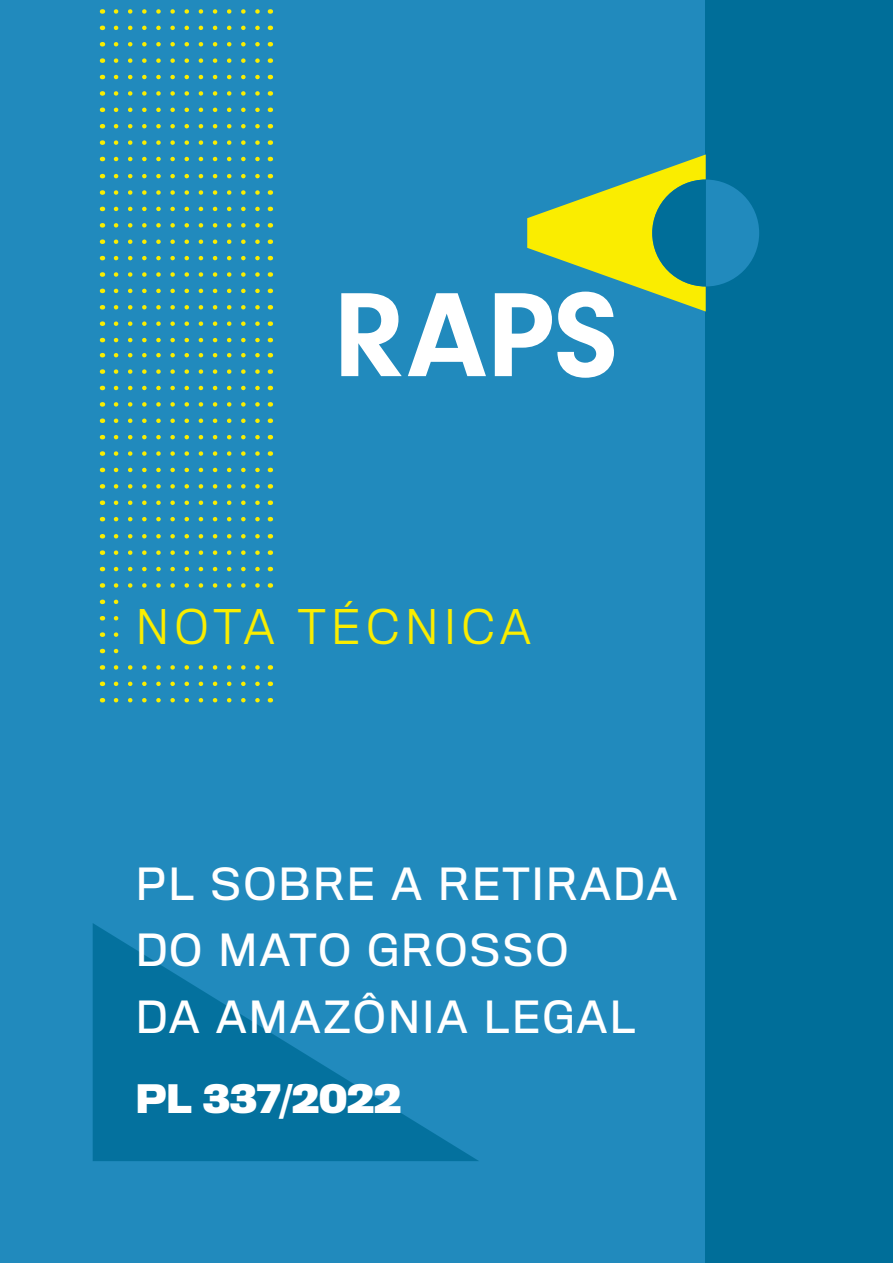
<style>
.page{position:relative;width:893px;height:1263px;background:#fff}
.page>*{position:absolute;margin:0;border:0;box-sizing:border-box;transform-origin:0 0}
.t1{font:300 44.25px "Titling Gothic FB Normal";letter-spacing:.13em;color:#faed00}
.t2{font:41.1px/66.4px "Titling Gothic FB Normal";letter-spacing:.06em;color:#fff}
.t3{font:700 36.45px "Titling Gothic FB Normal";color:#fff}
</style>
<div class="page">
<div style="left:0;top:0;width:706px;height:1263px;background:#218abd"></div>
<div style="left:706px;top:0;width:187px;height:1263px;background:#006e99"></div>
<svg style="left:341px;top:293px;width:61px;height:83px"></svg>
<svg style="left:408px;top:293px;width:78px;height:83px"></svg>
<svg style="left:495px;top:154px;width:264px;height:224px"></svg>
<svg style="left:93px;top:923px;width:385px;height:238px;fill:#04719e"></svg>
<svg style="left:116px;top:157px;width:144px;height:4px"></svg>
<svg style="left:116px;top:140px;width:144px;height:5px"></svg>
<svg style="left:116px;top:124px;width:144px;height:4px"></svg>
<svg style="left:116px;top:108px;width:144px;height:4px"></svg>
<svg style="left:116px;top:91px;width:144px;height:5px"></svg>
<svg style="left:116px;top:75px;width:144px;height:4px"></svg>
<svg style="left:116px;top:58px;width:144px;height:5px"></svg>
<svg style="left:116px;top:42px;width:144px;height:4px"></svg>
<svg style="left:116px;top:26px;width:144px;height:4px"></svg>
<svg style="left:116px;top:9px;width:144px;height:5px"></svg>
<svg style="left:116px;top:338px;width:144px;height:4px"></svg>
<svg style="left:116px;top:321px;width:144px;height:5px"></svg>
<svg style="left:116px;top:305px;width:144px;height:5px"></svg>
<svg style="left:116px;top:289px;width:144px;height:4px"></svg>
<svg style="left:116px;top:272px;width:144px;height:5px"></svg>
<svg style="left:116px;top:256px;width:144px;height:4px"></svg>
<svg style="left:116px;top:239px;width:144px;height:5px"></svg>
<svg style="left:116px;top:223px;width:144px;height:5px"></svg>
<svg style="left:116px;top:207px;width:144px;height:4px"></svg>
<svg style="left:116px;top:190px;width:144px;height:5px"></svg>
<svg style="left:116px;top:174px;width:144px;height:4px"></svg>
<svg style="left:116px;top:517px;width:144px;height:4px"></svg>
<svg style="left:116px;top:500px;width:144px;height:5px"></svg>
<svg style="left:116px;top:484px;width:144px;height:5px"></svg>
<svg style="left:116px;top:468px;width:144px;height:4px"></svg>
<svg style="left:116px;top:451px;width:144px;height:5px"></svg>
<svg style="left:116px;top:435px;width:144px;height:4px"></svg>
<svg style="left:116px;top:418px;width:144px;height:5px"></svg>
<svg style="left:116px;top:402px;width:144px;height:5px"></svg>
<svg style="left:116px;top:386px;width:144px;height:4px"></svg>
<svg style="left:116px;top:369px;width:144px;height:5px"></svg>
<svg style="left:116px;top:353px;width:144px;height:4px"></svg>
<svg style="left:116px;top:698px;width:144px;height:4px"></svg>
<svg style="left:116px;top:681px;width:144px;height:5px"></svg>
<svg style="left:116px;top:665px;width:144px;height:5px"></svg>
<svg style="left:116px;top:632px;width:3px;height:5px"></svg>
<svg style="left:116px;top:583px;width:144px;height:5px"></svg>
<svg style="left:116px;top:567px;width:144px;height:4px"></svg>
<svg style="left:116px;top:550px;width:144px;height:5px"></svg>
<svg style="left:116px;top:534px;width:144px;height:4px"></svg>
<p class="t1" style="left:136px;top:602px;width:397px">NOTA TÉCNICA</p>
<p class="t2" style="left:136px;top:852px;width:543px">PL SOBRE A RETIRADA<br>DO MATO GROSSO<br>DA AMAZÔNIA LEGAL</p>
<p class="t3" style="left:136px;top:1078px;width:267px">PL 337/2022</p>
</div>
